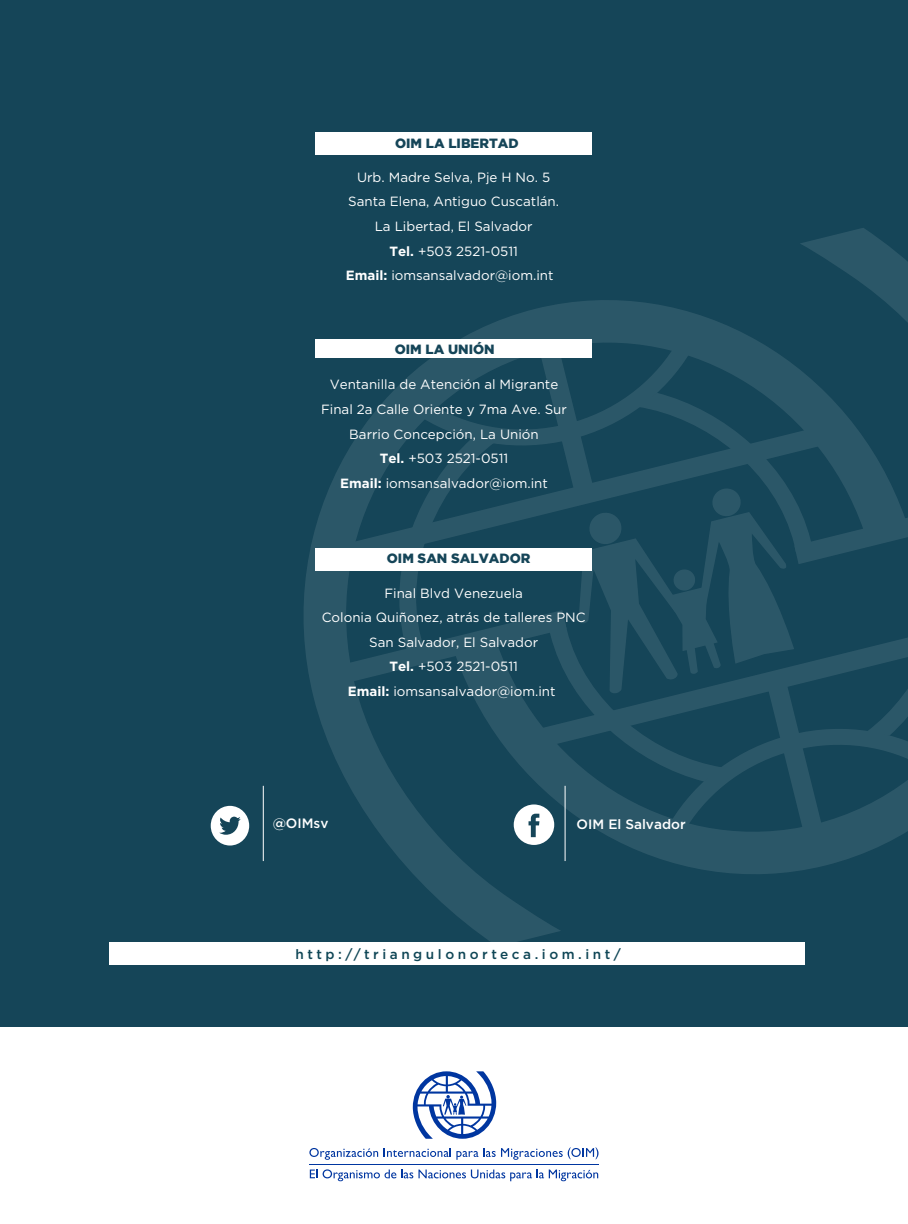
<style>
.page{position:relative;width:908px;height:1224px;background:#fff}
.page>*{position:absolute;margin:0;border:0;box-sizing:border-box;transform-origin:0 0}
.t1{font:500 13.6px "Gotham";letter-spacing:.26em;color:#0f4656}
.t2{font:500 13.6px "Gotham";color:#fff}
.t3{font:13.4px/24.6px "Gotham";color:#fff;text-align:center}
.t4{font:900 13.4px "Gotham";color:#154558}
.s1{font-weight:700}
</style>
<div class="page">
<div style="left:0;top:0;width:907px;height:1224px;background:#154558"></div>
<svg style="left:304px;top:339px;width:501px;height:608px"></svg>
<svg style="left:455px;top:228px;width:452px;height:676px"></svg>
<div style="left:0;top:1028px;width:907px;height:196px;background:#fff"></div>
<div style="left:110px;top:942px;width:694px;height:22px;background:#fff"></div>
<svg style="left:211px;top:806px;width:38px;height:40px"></svg>
<hr style="left:263px;top:786px;width:1px;height:75px;background:#fff">
<svg style="left:346px;top:338px;width:561px;height:507px"></svg>
<hr style="left:564px;top:786px;width:1px;height:75px;background:#fff">
<div style="left:315px;top:133px;width:277px;height:22px;background:#fff"></div>
<div style="left:315px;top:340px;width:277px;height:18px;background:#fff"></div>
<div style="left:315px;top:548px;width:277px;height:23px;background:#fff"></div>
<svg style="left:412px;top:1071px;width:84px;height:68px"></svg>
<svg style="left:309px;top:1147px;width:289px;height:13px"></svg>
<svg style="left:310px;top:1169px;width:288px;height:12px"></svg>
<hr style="left:309px;top:1164px;width:289px;height:1px;background:#0036a0">
<p class="t4" style="left:395px;top:134px;width:125px">OIM LA LIBERTAD</p>
<p class="t3" style="left:345px;top:164px;width:215px">Urb. Madre Selva, Pje H No. 5<br>Santa Elena, Antiguo Cuscatlán.<br>La Libertad, El Salvador<br><span class="s1">Tel.</span> +503 2521-0511<br><span class="s1">Email:</span> iomsansalvador@iom.int</p>
<p class="t4" style="left:394px;top:340px;width:101px">OIM LA UNIÓN</p>
<p class="t3" style="left:321px;top:372px;width:247px">Ventanilla de Atención al Migrante<br>Final 2a Calle Oriente y 7ma Ave. Sur<br>Barrio Concepción, La Unión<br><span class="s1">Tel.</span> +503 2521-0511<br><span class="s1">Email:</span> iomsansalvador@iom.int</p>
<p class="t4" style="left:387px;top:549px;width:145px">OIM SAN SALVADOR</p>
<p class="t3" style="left:321px;top:580px;width:265px">Final Blvd Venezuela<br>Colonia Quiñonez, atrás de talleres PNC<br>San Salvador, El Salvador<br><span class="s1">Tel.</span> +503 2521-0511<br><span class="s1">Email:</span> iomsansalvador@iom.int</p>
<p class="t2" style="left:272px;top:815px;width:57px">@OIMsv</p>
<p class="t2" style="left:576px;top:816px;width:110px">OIM El Salvador</p>
<p class="t1" style="left:295px;top:945px;width:327px">http://triangulonorteca.iom.int/</p>
</div>
